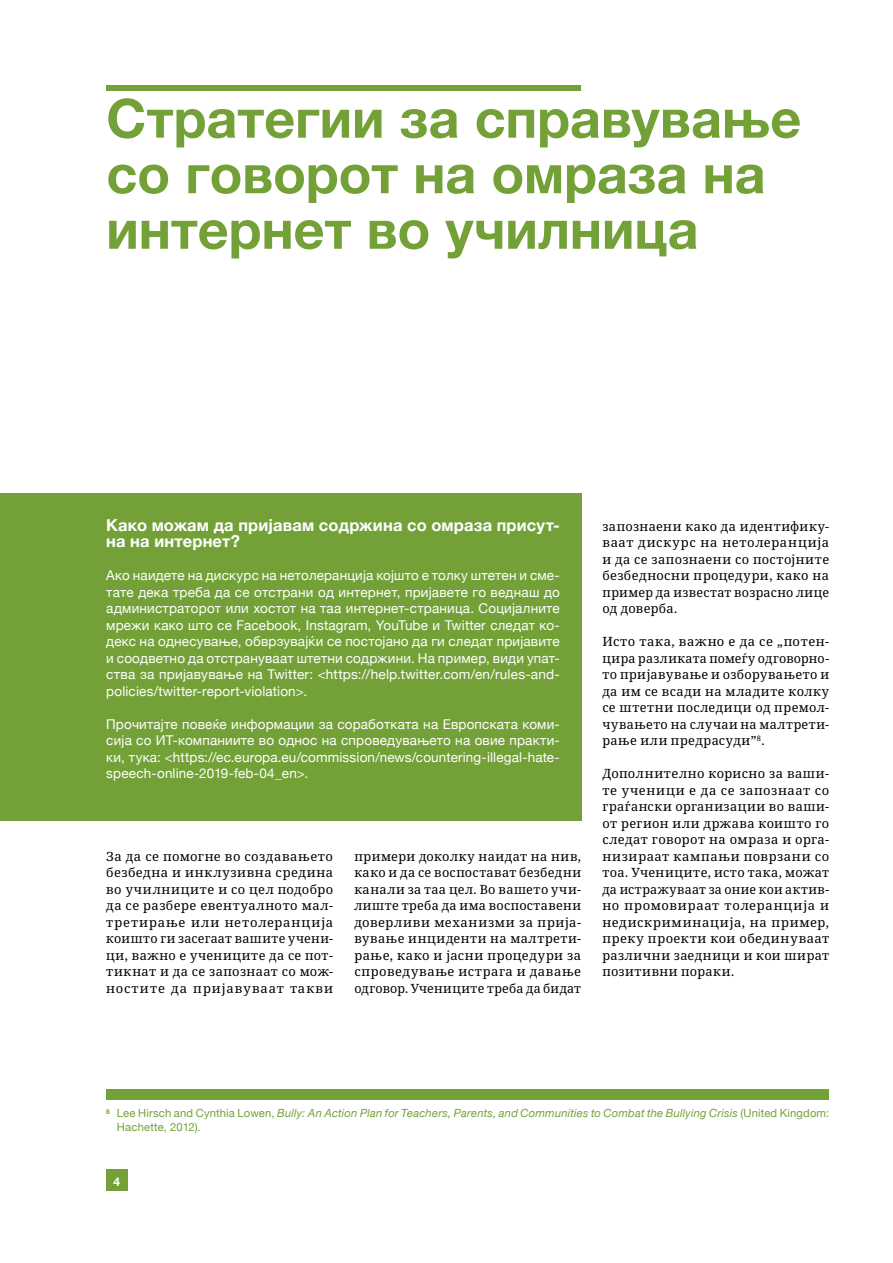
<style>
.page{position:relative;width:893px;height:1263px;background:#fff}
.page>*{position:absolute;margin:0;border:0;box-sizing:border-box;transform-origin:0 0}
.t1{font:700 54px/55.5px "Helvetica Neue";color:#73a138}
.t2{font:700 16.5px/16.5px "Helvetica Neue";letter-spacing:.01em;color:#fff}
.t3{font:13.5px/16.5px "Helvetica Neue";letter-spacing:.01em;color:#fff;text-align:justify}
.t4{font:12.75px/16.5px "Noto Serif";letter-spacing:.035em;color:#000;text-align:justify}
.t5{font:700 12px "Helvetica Neue";color:#fff}
.t6{font:italic 11.25px/13.5px "Helvetica Neue";letter-spacing:.015em;color:#73a138}
.s1{font-style:normal}
</style>
<div class="page">
<div style="left:106px;top:85px;width:475px;height:5px;background:#73a138"></div>
<div style="left:106px;top:1169px;width:22px;height:22px;background:#73a138"></div>
<div style="left:106px;top:1089px;width:723px;height:11px;background:#73a138"></div>
<div style="left:0;top:493px;width:581px;height:328px;background:#73a138"></div>
<h1 class="t1" style="left:106px;top:92px;width:696px">Стратегии за справување со говорот на омраза на интернет во училница</h1>
<p class="t2" style="left:106px;top:517px;width:455px">Како можам да приjавам содржина со омраза присут&shy;на на интернет?</p>
<p class="t3" style="left:106px;top:568px;width:455px">Ако наидете на дискурс на нетолеранциjа коjшто е толку штетен и сме&shy;тате дека треба да се отстрани од интернет, приjавете го веднаш до администраторот или хостот на таа интернет-страница. Социjалните мрежи како што се Facebook, Instagram, YouTube и Twitter следат ко&shy;декс на однесување, обврзуваjќи се постоjано да ги следат приjавите и соодветно да отстрануваат штетни содржини. На пример, види упат&shy;ства за приjавување на Twitter: &lt;https://help.twitter.com/en/rules-and&shy;policies/twitter-report-violation&gt;.</p>
<p class="t3" style="left:106px;top:716px;width:455px">Прочитаjте повеќе информации за соработката на Европската коми&shy;сиjа со ИТ-компаниите во однос на спроведувањето на овие практи&shy;ки, тука: &lt;https://ec.europa.eu/commission/news/countering-illegal-hate&shy;speech-online-2019-feb-04_en&gt;.</p>
<p class="t4" style="left:106px;top:848px;width:228px">За да се помогне во создавањето безбедна и инклузивна средина во училниците и со цел подобро да се разбере евентуалното мал&shy;третирање или нетолеранциjа коишто ги засегаат вашите учени&shy;ци, важно е учениците да се пот&shy;тикнат и да се запознаат со мож&shy;ностите да приjавуваат такви</p>
<p class="t4" style="left:354px;top:848px;width:228px">примери доколку наидат на нив, како и да се воспостават безбедни канали за таа цел. Во вашето учи&shy;лиште треба да има воспоставени доверливи механизми за приjа&shy;вување инциденти на малтрети&shy;рање, како и jасни процедури за спроведување истрага и давање одговор. Учениците треба да бидат</p>
<p class="t4" style="left:602px;top:518px;width:228px">запознаени како да идентифику&shy;ваат дискурс на нетолеранциjа и да се запознаени со постоjните безбедносни процедури, како на пример да известат возрасно лице од доверба.</p>
<p class="t4" style="left:602px;top:634px;width:228px">Исто така, важно е да се „потен&shy;цира разликата помеѓу одговорно&shy;то приjавување и озборувањето и да им се всади на младите колку се штетни последици од премол&shy;чувањето на случаи на малтрети&shy;рање или предрасуди”<sup>8</sup>.</p>
<p class="t4" style="left:602px;top:766px;width:228px">Дополнително корисно за ваши&shy;те ученици е да се запознаат со граѓански организации во ваши&shy;от регион или држава коишто го следат говорот на омраза и орга&shy;низираат кампањи поврзани со тоа. Учениците, исто така, можат да истражуваат за оние кои актив&shy;но промовираат толеранциjа и недискриминациjа, на пример, преку проекти кои обединуваат различни заедници и кои шират позитивни пораки.</p>
<p class="t6" style="left:117px;top:1107px;width:714px;text-indent:-11px"><sup>8</sup> <span class="s1">Lee Hirsch and Cynthia Lowen,</span> Bully: An Action Plan for Teachers, Parents, and Communities to Combat the Bullying Crisis <span class="s1">(United Kingdom:<br>Hachette, 2012).</span></p>
<p class="t5" style="left:114px;top:1172px;width:8px">4</p>
</div>
